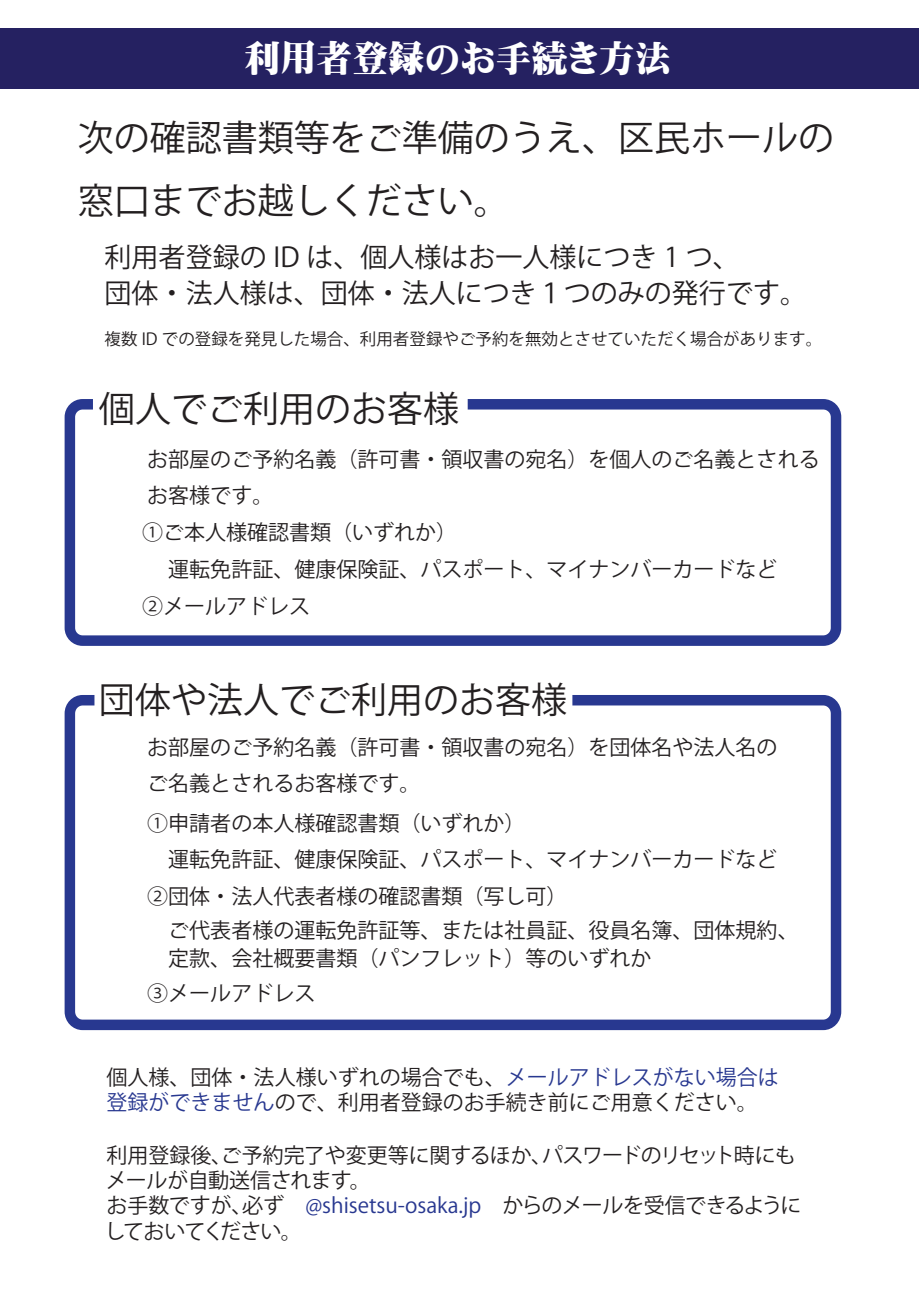
<style>
.page{position:relative;width:919px;height:1289px;background:#fff}
.page>*{position:absolute;margin:0;border:0;box-sizing:border-box;transform-origin:0 0}
.t1{font:36px/63px "Koz Go Pr 6 N";color:#231f20}
.t2{font:36px "Mingti EGP Ultra SJIS";color:#fff}
.t3{font:27px/36px "Koz Go Pr 6 N";color:#231f20}
.t4{font:21px/36.8px "Koz Go Pr 6 N";color:#231f20}
.t5{font:21px/25.2px "Koz Go Pr 6 N";letter-spacing:-.02em;color:#231f20}
.t6{font:16.5px "Koz Go Pr 6 N";color:#231f20}
.s1{color:#283890}
</style>
<div class="page">
<div style="left:0;top:28px;width:918px;height:60px;background:#252161"></div>
<div style="left:65px;top:695px;width:776px;height:335px;border:10px solid #283890;border-radius:13px"></div>
<div style="left:94px;top:677px;width:478px;height:55px;background:#fff;border-radius:13px"></div>
<div style="left:65px;top:399px;width:776px;height:247px;border:10px solid #283890;border-radius:13px"></div>
<div style="left:93px;top:381px;width:374px;height:55px;background:#fff;border-radius:13px"></div>
<h1 class="t2" style="left:244px;top:40px;width:428px">利用者登録のお手続き方法</h1>
<h1 class="t1" style="left:78px;top:107px;width:757px">次の確認書類等をご準備のうえ、区民ホールの窓口までお越しください。</h1>
<p class="t3" style="left:105px;top:239px;width:703px">利用者登録の ID は、個人様はお一人様につき 1 つ、<br>団体・法人様は、団体・法人につき１つのみの発行です。</p>
<p class="t6" style="left:105px;top:329px;width:719px">複数 ID での登録を発見した場合、利用者登録やご予約を無効とさせていただく場合があります。</p>
<h1 class="t1" style="left:99px;top:378px;width:361px">個人でご利用のお客様</h1>
<p class="t4" style="left:142px;top:441px;width:679px">お部屋のご予約名義（許可書・領収書の宛名）を個人のご名義とされるお客様です。<br>①ご本人様確認書類（いずれか）<br>　運転免許証、健康保険証、パスポート、マイナンバーカードなど<br>②メールアドレス</p>
<h1 class="t1" style="left:99px;top:668px;width:469px">団体や法人でご利用のお客様</h1>
<p class="t4" style="left:147px;top:730px;width:631px;line-height:35.2px">お部屋のご予約名義（許可書・領収書の宛名）を団体名や法人名のご名義とされるお客様です。</p>
<p class="t4" style="left:147px;top:805px;width:631px">①申請者の本人様確認書類（いずれか）<br>　運転免許証、健康保険証、パスポート、マイナンバーカードなど<br>②団体・法人代表者様の確認書類（写し可）</p>
<p class="t4" style="left:147px;top:916px;width:652px;line-height:28.5px">　ご代表者様の運転免許証等、または社員証、役員名簿、団体規約、　定款、会社概要書類（パンフレット）等のいずれか</p>
<p class="t4" style="left:147px;top:975px;width:170px">③メールアドレス</p>
<p class="t4" style="left:106px;top:1065px;width:674px;line-height:25.2px">個人様、団体・法人様いずれの場合でも、<span class="s1">メールアドレスがない場合は登録ができません</span>ので、利用者登録のお手続き前にご用意ください。</p>
<p class="t5" style="left:104px;top:1143px;width:698px">利用登録後、ご予約完了や変更等に関するほか、パスワードのリセット時にもメールが自動送信されます。<br>お手数ですが、必ず　<span class="s1">@shisetsu-osaka.jp　</span>からのメールを受信できるようにしておいてください。</p>
</div>
